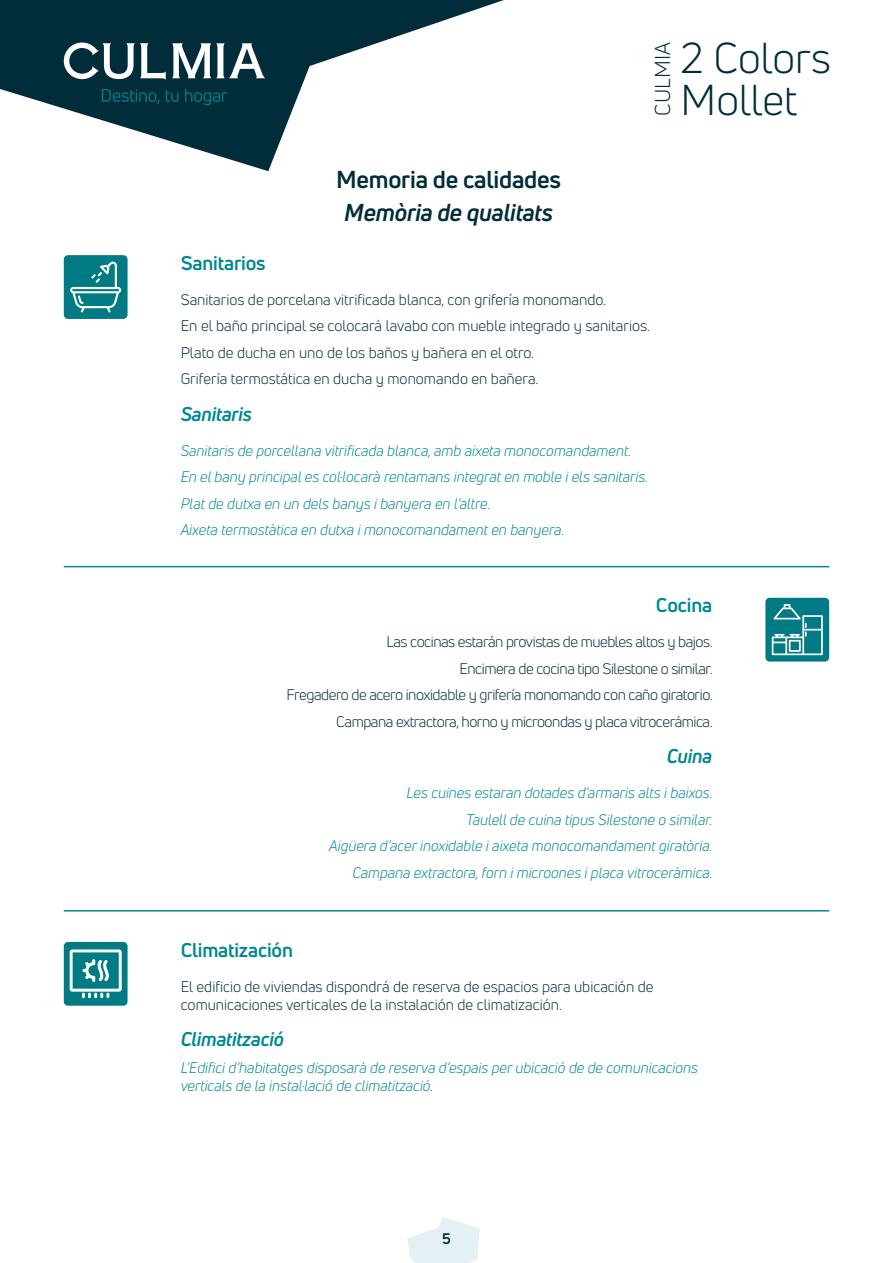
<style>
.page{position:relative;width:893px;height:1263px;background:#fff}
.page>*{position:absolute;margin:0;border:0;box-sizing:border-box;transform-origin:0 0}
.t1{font:42.3px/41.4px "Uni Neue";color:#002d39}
.t2{font:700 24px "Uni Neue";letter-spacing:-.01em;color:#002d39}
.t3{font:italic 700 24px "Uni Neue";letter-spacing:-.01em;color:#002d39}
.t4{font:21.15px "Uni Neue";color:#002d39}
.t5{font:700 19.5px "Uni Neue";letter-spacing:-.01em;color:#008893}
.t6{font:italic 700 19.5px "Uni Neue";letter-spacing:-.01em;color:#008893}
.t7{font:italic 15px/26.5px "Uni Neue";color:#008893}
.t8{font:15px/26.5px "Uni Neue";color:#002d39}
.t9{font:15px/26.5px "Uni Neue";letter-spacing:-.03em;color:#002d39;text-align:right}
.t10{font:700 15px "Uni Neue";color:#002d39}
</style>
<div class="page">
<svg style="left:0;top:0;width:504px;height:171px"></svg>
<svg style="left:407px;top:1217px;width:73px;height:46px"></svg>
<svg style="left:172px;top:43px;width:93px;height:35px"></svg>
<svg style="left:64px;top:43px;width:102px;height:37px"></svg>
<svg style="left:102px;top:89px;width:125px;height:16px;background:#003e49"></svg>
<div style="left:765px;top:598px;width:64px;height:63px;background:#007b84;border-radius:4px"></div>
<svg style="left:772px;top:604px;width:51px;height:51px"></svg>
<div style="left:64px;top:255px;width:64px;height:64px;background:#007b84;border-radius:4px"></div>
<svg style="left:70px;top:262px;width:51px;height:50px"></svg>
<hr style="left:64px;top:566px;width:765px;height:1px;background:#008893">
<hr style="left:64px;top:910px;width:765px;height:1px;background:#008893">
<div style="left:64px;top:942px;width:64px;height:64px;background:#007b84;border-radius:4px"></div>
<svg style="left:70px;top:949px;width:52px;height:49px"></svg>
<h2 class="t2" style="left:336px;top:164px;width:226px">Memoria de calidades</h2>
<h2 class="t3" style="left:344px;top:198px;width:210px">Memòria de qualitats</h2>
<h3 class="t4" style="left:650px;top:116px;width:74px;rotate:-90deg">CULMIA</h3>
<h1 class="t1" style="left:681px;top:37px;width:152px">2 Colors<br>Mollet</h1>
<h3 class="t5" style="left:181px;top:251px;width:86px">Sanitarios</h3>
<p class="t8" style="left:181px;top:286px;width:471px">Sanitarios de porcelana vitrificada blanca, con grifería monomando.<br>En el baño principal se colocará lavabo con mueble integrado y sanitarios.<br>Plato de ducha en uno de los baños y bañera en el otro.<br>Grifería termostática en ducha y monomando en bañera.</p>
<h3 class="t6" style="left:181px;top:401px;width:73px">Sanitaris</h3>
<p class="t7" style="left:181px;top:437px;width:469px">Sanitaris de porcellana vitrificada blanca, amb aixeta monocomandament.<br>En el bany principal es col·locarà rentamans integrat en moble i els sanitaris.<br>Plat de dutxa en un dels banys i banyera en l’altre.<br>Aixeta termostàtica en dutxa i monocomandament en banyera.</p>
<h3 class="t5" style="left:656px;top:593px;width:58px">Cocina</h3>
<p class="t9" style="left:287px;top:629px;width:427px">Las cocinas estarán provistas de muebles altos y bajos.<br>Encimera de cocina tipo Silestone o similar.<br>Fregadero de acero inoxidable y grifería monomando con caño giratorio.<br>Campana extractora, horno y microondas y placa vitrocerámica.</p>
<h3 class="t6" style="left:667px;top:744px;width:47px">Cuina</h3>
<p class="t7" style="left:329px;top:780px;width:385px;text-align:right">Les cuines estaran dotades d’armaris alts i baixos.<br>Taulell de cuina tipus Silestone o similar.<br>Aigüera d’acer inoxidable i aixeta monocomandament giratòria.<br>Campana extractora, forn i microones i placa vitroceràmica.</p>
<h3 class="t5" style="left:181px;top:937px;width:114px">Climatización</h3>
<p class="t8" style="left:181px;top:977px;width:474px;line-height:18px">El edificio de viviendas dispondrá de reserva de espacios para ubicación de comunicaciones verticales de la instalación de climatización.</p>
<h3 class="t6" style="left:181px;top:1027px;width:105px">Climatització</h3>
<p class="t7" style="left:181px;top:1058px;width:519px;line-height:18px">L’Edifici d’habitatges disposarà de reserva d’espais per ubicació de de comunicacions verticals de la instal·lació de climatització.</p>
<p class="t10" style="left:442px;top:1229px;width:10px">5</p>
</div>
